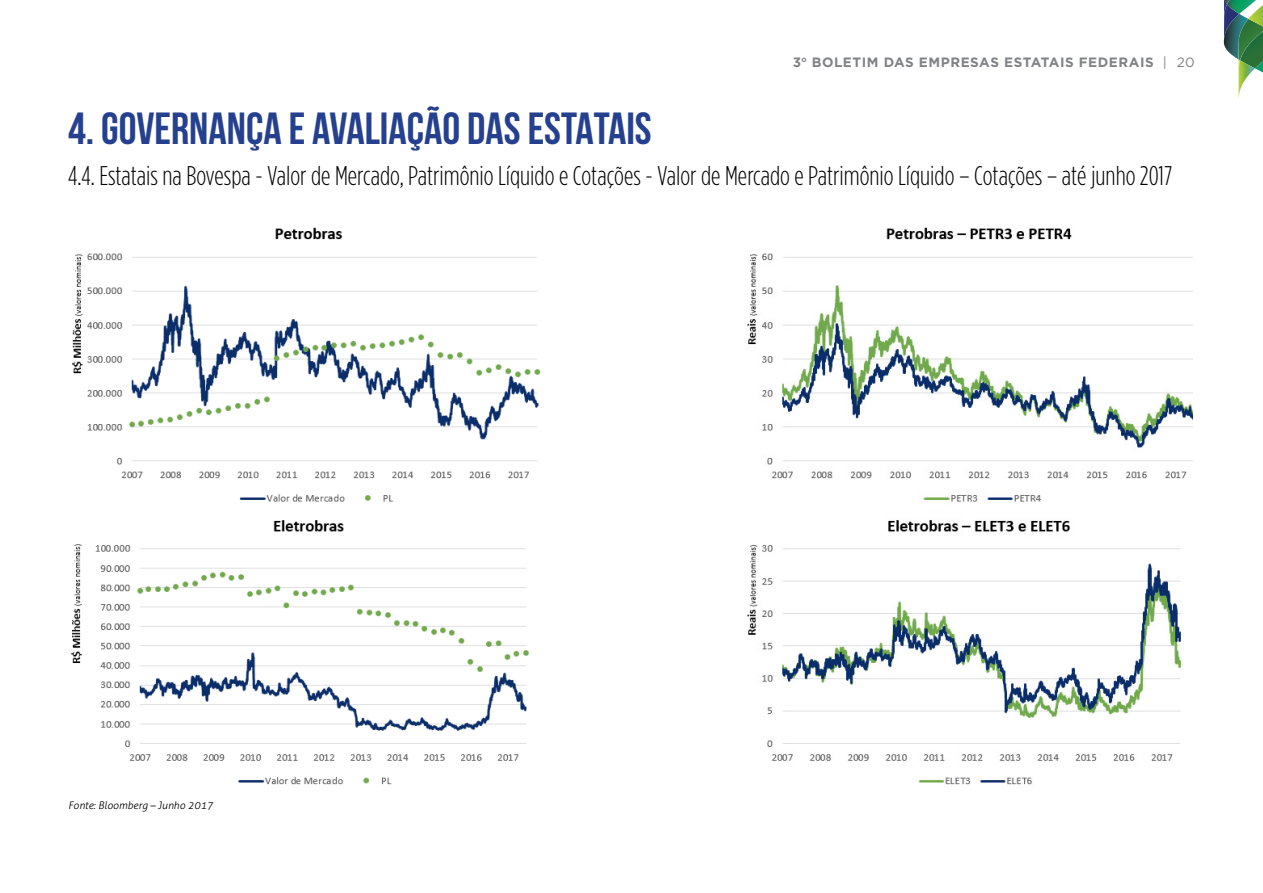
<style>
.page{position:relative;width:1263px;height:893px;background:#fff}
.page>*{position:absolute;margin:0;border:0;box-sizing:border-box;transform-origin:0 0}
.t1{font:700 45px "Bebas Neue";color:#25408f}
.t2{font:300 condensed 27px "Gotham HTF";color:#000}
.t3{font:700 13.5px "Gotham HTF";letter-spacing:.04em;color:#808285}
.t4{font:italic 300 10.5px "Aller";color:#000}
.s1{font-weight:400}
</style>
<div class="page">
<svg style="left:1224px;top:0;width:39px;height:98px"></svg>
<img style="left:71px;top:227px;width:470px;height:558px">
<img style="left:747px;top:227px;width:446px;height:558px">
<hr style="left:272px;top:533px;width:73px;height:4px;background:#fff">
<hr style="left:884px;top:533px;width:77px;height:4px;background:#fff">
<p class="t3" style="left:793px;top:54px;width:404px">3<sup>o</sup> BOLETIM DAS EMPRESAS ESTATAIS FEDERAIS <span class="s1">| 20</span></p>
<h1 class="t1" style="left:68px;top:104px;width:585px">4. GOVERNANÇA E AVALIAÇÃO DAS ESTATAIS</h1>
<p class="t2" style="left:68px;top:162px;width:1106px">4.4. Estatais na Bovespa - Valor de Mercado, Patrimônio Líquido e Cotações - Valor de Mercado e Patrimônio Líquido – Cotações – até junho 2017</p>
<p class="t4" style="left:68px;top:799px;width:146px">Fonte: Bloomberg – Junho 2017</p>
</div>
